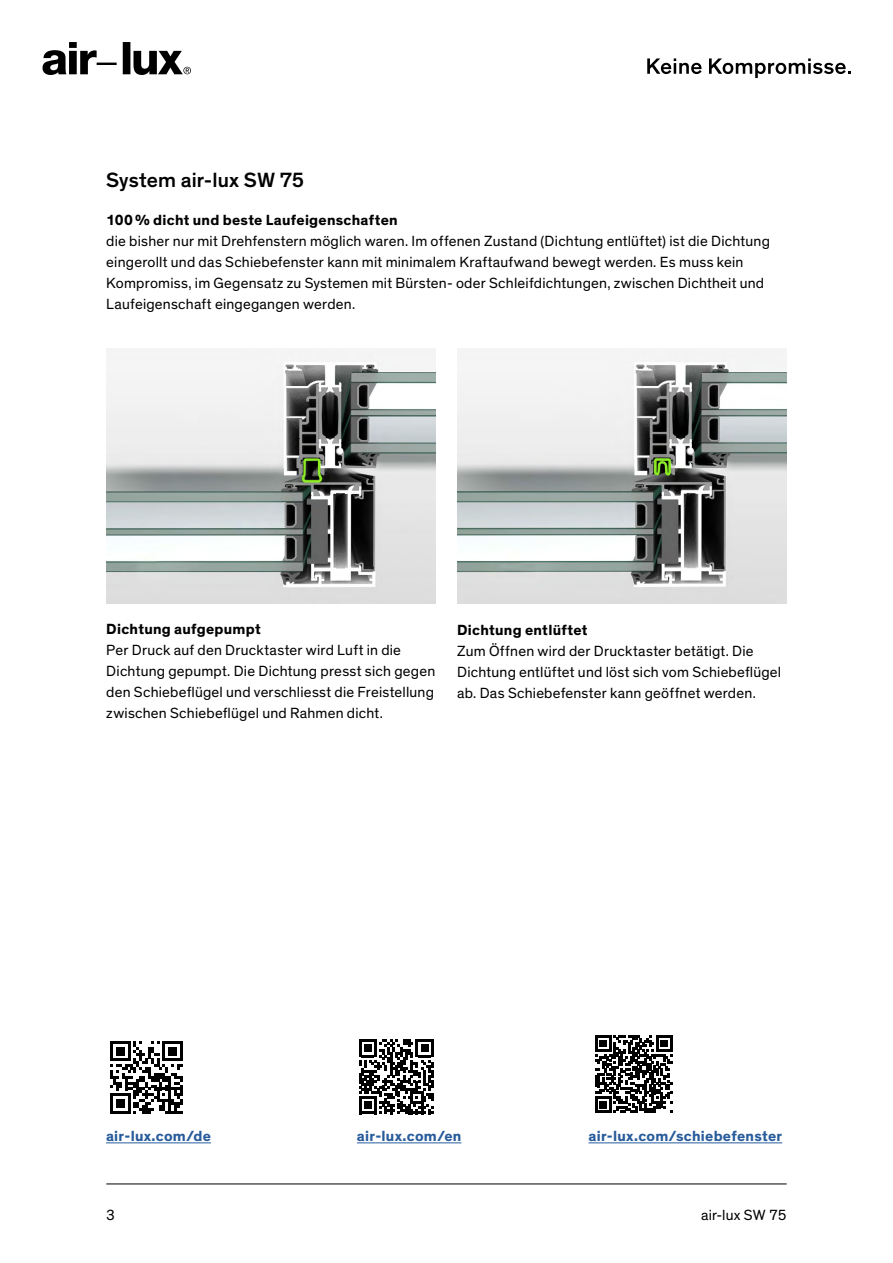
<style>
.page{position:relative;width:893px;height:1263px;background:#fff}
.page>*{position:absolute;margin:0;border:0;box-sizing:border-box;transform-origin:0 0}
.t1{font:500 21px "Theinhardt";letter-spacing:.005em;color:#000}
.t2{font:15px/21px "Theinhardt";letter-spacing:.015em;color:#000}
.t3{font:700 15px "Theinhardt";letter-spacing:.015em;color:#000}
.t4{font:700 15px "Theinhardt";letter-spacing:.015em;color:#275b9b}
</style>
<div class="page">
<svg style="left:43px;top:42px;width:148px;height:33px"></svg>
<hr style="left:106px;top:1183px;width:681px;height:1px;background:#000">
<svg style="left:647px;top:58px;width:55px;height:16px"></svg>
<svg style="left:709px;top:58px;width:142px;height:20px"></svg>
<hr style="left:588px;top:1142px;width:194px;height:1px;background:#275b9b">
<hr style="left:106px;top:1142px;width:105px;height:1px;background:#275b9b">
<hr style="left:357px;top:1142px;width:104px;height:1px;background:#275b9b">
<img style="left:106px;top:349px;width:330px;height:254px">
<img style="left:457px;top:349px;width:330px;height:254px">
<svg style="left:110px;top:1041px;width:73px;height:72px"></svg>
<svg style="left:359px;top:1039px;width:75px;height:75px"></svg>
<svg style="left:595px;top:1035px;width:77px;height:78px"></svg>
<h1 class="t1" style="left:106px;top:167px;width:199px">System air-lux SW 75</h1>
<p class="t3" style="left:106px;top:210px;width:293px">100 % dicht und beste Laufeigenschaften</p>
<p class="t2" style="left:106px;top:230px;width:665px">die bisher nur mit Drehfenstern möglich waren. Im offenen Zustand (Dichtung entlüftet) ist die Dichtung eingerollt und das Schiebefenster kann mit minimalem Kraftaufwand bewegt werden. Es muss kein Kompromiss, im Gegensatz zu Systemen mit Bürsten- oder Schleifdichtungen, zwischen Dichtheit und Laufeigenschaft eingegangen werden.</p>
<p class="t3" style="left:106px;top:620px;width:156px">Dichtung aufgepumpt</p>
<p class="t2" style="left:106px;top:640px;width:330px">Per Druck auf den Drucktaster wird Luft in die Dichtung gepumpt. Die Dichtung presst sich gegen den Schiebeflügel und verschliesst die Freistellung zwischen Schiebeflügel und Rahmen dicht.</p>
<p class="t3" style="left:457px;top:620px;width:132px">Dichtung entlüftet</p>
<p class="t2" style="left:457px;top:641px;width:326px">Zum Öffnen wird der Drucktaster betätigt. Die<br>Dichtung entlüftet und löst sich vom Schiebeflügel ab. Das Schiebefenster kann geöffnet werden.</p>
<p class="t4" style="left:106px;top:1127px;width:106px">air-lux.com/de</p>
<p class="t4" style="left:357px;top:1127px;width:106px">air-lux.com/en</p>
<p class="t4" style="left:588px;top:1127px;width:195px">air-lux.com/schiebefenster</p>
<p class="t2" style="left:106px;top:1205px;width:10px">3</p>
<p class="t2" style="left:701px;top:1205px;width:87px">air-lux SW 75</p>
</div>
